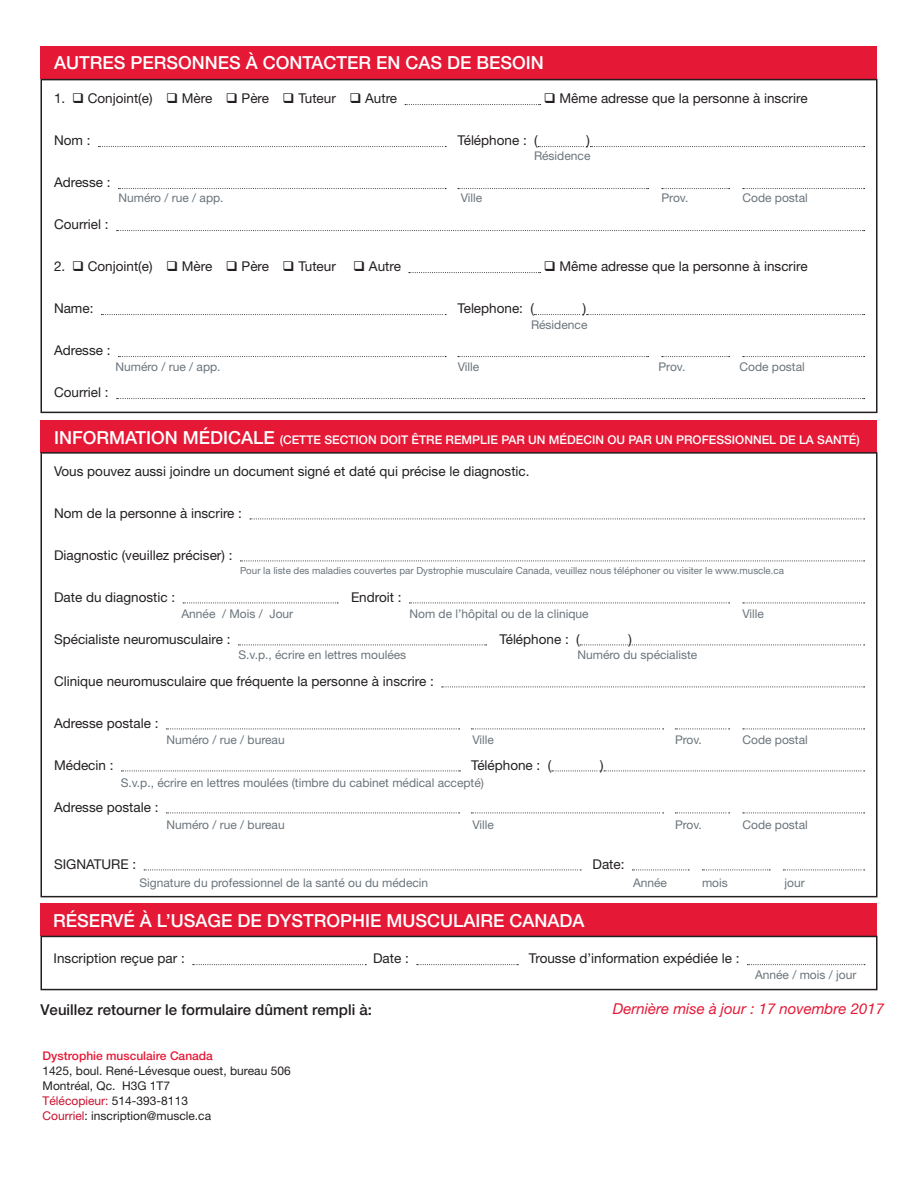
<style>
.page{position:relative;width:918px;height:1188px;background:#fff}
.page>*{position:absolute;margin:0;border:0;box-sizing:border-box;transform-origin:0 0}
.t1{font:500 18px "Helvetica Neue LT Pro";color:#fff}
.t2{font:500 15px "Helvetica Neue LT Pro";color:#231f20}
.t3{font:italic 15px "Helvetica Neue LT Pro";color:#e51836}
.t4{font:13.5px "Helvetica Neue LT Pro";color:#231f20}
.t5{font:12px "Helvetica Neue LT Pro";color:#6a747b}
.t6{font:12px/15px "Helvetica Neue LT Pro";color:#231f20}
.t7{font:500 12px "Helvetica Neue LT Pro";color:#fff}
.t8{font:9.75px "Helvetica Neue LT Pro";color:#6a747b}
.s1{font-size:18px}
.s2{font-weight:500;color:#e51836}
.s3{color:#c8102e}
</style>
<div class="page">
<div style="left:40px;top:420px;width:838px;height:32px;background:#e51836"></div>
<div style="left:40px;top:903px;width:838px;height:33px;background:#e51836"></div>
<div style="left:40px;top:452px;width:838px;height:445px;border:2px solid #231f20"></div>
<div style="left:40px;top:936px;width:838px;height:54px;border:2px solid #231f20"></div>
<svg style="left:250px;top:519px;width:615px;height:1px"></svg>
<svg style="left:240px;top:561px;width:625px;height:1px"></svg>
<svg style="left:183px;top:603px;width:155px;height:1px"></svg>
<svg style="left:409px;top:603px;width:321px;height:1px"></svg>
<svg style="left:743px;top:603px;width:122px;height:1px"></svg>
<svg style="left:238px;top:645px;width:249px;height:1px"></svg>
<svg style="left:580px;top:645px;width:285px;height:1px"></svg>
<svg style="left:442px;top:687px;width:423px;height:1px"></svg>
<svg style="left:166px;top:729px;width:294px;height:1px"></svg>
<svg style="left:471px;top:729px;width:193px;height:1px"></svg>
<svg style="left:675px;top:729px;width:55px;height:1px"></svg>
<svg style="left:743px;top:729px;width:122px;height:1px"></svg>
<svg style="left:121px;top:771px;width:339px;height:1px"></svg>
<svg style="left:552px;top:771px;width:313px;height:1px"></svg>
<svg style="left:166px;top:813px;width:294px;height:1px"></svg>
<svg style="left:471px;top:813px;width:193px;height:1px"></svg>
<svg style="left:675px;top:813px;width:55px;height:1px"></svg>
<svg style="left:743px;top:813px;width:122px;height:1px"></svg>
<svg style="left:144px;top:870px;width:437px;height:1px"></svg>
<svg style="left:632px;top:870px;width:57px;height:1px"></svg>
<svg style="left:702px;top:870px;width:68px;height:1px"></svg>
<svg style="left:783px;top:870px;width:82px;height:1px"></svg>
<svg style="left:193px;top:964px;width:173px;height:1px"></svg>
<svg style="left:417px;top:964px;width:101px;height:1px"></svg>
<svg style="left:747px;top:964px;width:118px;height:1px"></svg>
<div style="left:40px;top:47px;width:838px;height:32px;background:#e51836"></div>
<div style="left:40px;top:79px;width:838px;height:334px;border:2px solid #231f20"></div>
<svg style="left:405px;top:104px;width:136px;height:1px"></svg>
<svg style="left:98px;top:146px;width:348px;height:1px"></svg>
<svg style="left:538px;top:146px;width:327px;height:1px"></svg>
<svg style="left:118px;top:188px;width:328px;height:1px"></svg>
<svg style="left:458px;top:188px;width:191px;height:1px"></svg>
<svg style="left:662px;top:188px;width:68px;height:1px"></svg>
<svg style="left:743px;top:188px;width:122px;height:1px"></svg>
<svg style="left:117px;top:230px;width:748px;height:1px"></svg>
<svg style="left:409px;top:272px;width:132px;height:1px"></svg>
<svg style="left:101px;top:314px;width:345px;height:1px"></svg>
<svg style="left:534px;top:314px;width:331px;height:1px"></svg>
<svg style="left:118px;top:356px;width:328px;height:1px"></svg>
<svg style="left:458px;top:356px;width:191px;height:1px"></svg>
<svg style="left:662px;top:356px;width:68px;height:1px"></svg>
<svg style="left:743px;top:356px;width:122px;height:1px"></svg>
<svg style="left:117px;top:398px;width:748px;height:1px"></svg>
<p class="t1" style="left:54px;top:52px;width:491px">AUTRES PERSONNES À CONTACTER EN CAS DE BESOIN</p>
<p class="t4" style="left:54px;top:90px;width:345px">1. ❑ Conjoint(e) ❑ Mère ❑ Père ❑ Tuteur ❑ Autre</p>
<p class="t4" style="left:544px;top:90px;width:265px">❑ Même adresse que la personne à inscrire</p>
<p class="t4" style="left:54px;top:132px;width:38px">Nom :</p>
<p class="t4" style="left:458px;top:132px;width:82px">Téléphone : (</p>
<p class="t4" style="left:587px;top:132px;width:5px">)</p>
<p class="t4" style="left:54px;top:174px;width:58px">Adresse :</p>
<p class="t4" style="left:54px;top:216px;width:56px">Courriel :</p>
<p class="t4" style="left:54px;top:258px;width:283px">2. ❑ Conjoint(e) ❑ Mère ❑ Père ❑ Tuteur</p>
<p class="t4" style="left:353px;top:258px;width:49px">❑ Autre</p>
<p class="t4" style="left:544px;top:258px;width:265px">❑ Même adresse que la personne à inscrire</p>
<p class="t4" style="left:54px;top:300px;width:41px">Name:</p>
<p class="t4" style="left:458px;top:300px;width:78px">Telephone: (</p>
<p class="t4" style="left:583px;top:300px;width:5px">)</p>
<p class="t4" style="left:54px;top:342px;width:58px">Adresse :</p>
<p class="t4" style="left:54px;top:384px;width:56px">Courriel :</p>
<p class="t5" style="left:534px;top:148px;width:58px">Résidence</p>
<p class="t5" style="left:118px;top:191px;width:107px">Numéro / rue / app.</p>
<p class="t5" style="left:461px;top:191px;width:23px">Ville</p>
<p class="t5" style="left:662px;top:191px;width:28px">Prov.</p>
<p class="t5" style="left:742px;top:191px;width:67px">Code postal</p>
<p class="t5" style="left:531px;top:317px;width:58px">Résidence</p>
<p class="t5" style="left:116px;top:359px;width:107px">Numéro / rue / app.</p>
<p class="t5" style="left:458px;top:359px;width:23px">Ville</p>
<p class="t5" style="left:658px;top:359px;width:28px">Prov.</p>
<p class="t5" style="left:740px;top:359px;width:67px">Code postal</p>
<p class="t7" style="left:54px;top:432px;width:807px"><span class="s1">INFORMATION MÉDICALE</span> (CETTE SECTION DOIT ÊTRE REMPLIE PAR UN MÉDECIN OU PAR UN PROFESSIONNEL DE LA SANTÉ)</p>
<p class="t4" style="left:54px;top:462px;width:477px">Vous pouvez aussi joindre un document signé et daté qui précise le diagnostic.</p>
<p class="t4" style="left:54px;top:504px;width:190px">Nom de la personne à inscrire :</p>
<p class="t4" style="left:54px;top:546px;width:180px">Diagnostic (veuillez préciser) :</p>
<p class="t4" style="left:54px;top:588px;width:123px">Date du diagnostic :</p>
<p class="t4" style="left:351px;top:588px;width:52px">Endroit :</p>
<p class="t4" style="left:54px;top:630px;width:178px">Spécialiste neuromusculaire :</p>
<p class="t4" style="left:500px;top:630px;width:82px">Téléphone : (</p>
<p class="t4" style="left:629px;top:630px;width:5px">)</p>
<p class="t4" style="left:54px;top:672px;width:381px">Clinique neuromusculaire que fréquente la personne à inscrire :</p>
<p class="t4" style="left:54px;top:714px;width:106px">Adresse postale :</p>
<p class="t4" style="left:54px;top:756px;width:61px">Médecin :</p>
<p class="t4" style="left:471px;top:756px;width:82px">Téléphone : (</p>
<p class="t4" style="left:600px;top:756px;width:5px">)</p>
<p class="t4" style="left:54px;top:798px;width:106px">Adresse postale :</p>
<p class="t8" style="left:240px;top:565px;width:546px">Pour la liste des maladies couvertes par Dystrophie musculaire Canada, veuillez nous téléphoner ou visiter le www.muscle.ca</p>
<p class="t5" style="left:182px;top:606px;width:113px">Année / Mois / Jour</p>
<p class="t5" style="left:410px;top:606px;width:181px">Nom de l’hôpital ou de la clinique</p>
<p class="t5" style="left:742px;top:606px;width:23px">Ville</p>
<p class="t5" style="left:238px;top:648px;width:169px">S.v.p., écrire en lettres moulées</p>
<p class="t5" style="left:578px;top:648px;width:121px">Numéro du spécialiste</p>
<p class="t5" style="left:166px;top:732px;width:120px">Numéro / rue / bureau</p>
<p class="t5" style="left:472px;top:732px;width:23px">Ville</p>
<p class="t5" style="left:675px;top:732px;width:28px">Prov.</p>
<p class="t5" style="left:742px;top:732px;width:67px">Code postal</p>
<p class="t5" style="left:121px;top:775px;width:365px">S.v.p., écrire en lettres moulées (timbre du cabinet médical accepté)</p>
<p class="t5" style="left:166px;top:817px;width:120px">Numéro / rue / bureau</p>
<p class="t5" style="left:472px;top:817px;width:23px">Ville</p>
<p class="t5" style="left:675px;top:817px;width:28px">Prov.</p>
<p class="t5" style="left:742px;top:817px;width:67px">Code postal</p>
<p class="t4" style="left:54px;top:855px;width:84px">SIGNATURE :</p>
<p class="t4" style="left:593px;top:855px;width:34px">Date:</p>
<p class="t5" style="left:140px;top:875px;width:290px">Signature du professionnel de la santé ou du médecin</p>
<p class="t5" style="left:633px;top:875px;width:36px">Année</p>
<p class="t5" style="left:702px;top:875px;width:27px">mois</p>
<p class="t5" style="left:784px;top:875px;width:22px">jour</p>
<p class="t1" style="left:53px;top:909px;width:533px">RÉSERVÉ À L’USAGE DE DYSTROPHIE MUSCULAIRE CANADA</p>
<p class="t4" style="left:54px;top:950px;width:133px">Inscription reçue par :</p>
<p class="t4" style="left:373px;top:950px;width:37px">Date :</p>
<p class="t4" style="left:529px;top:950px;width:212px">Trousse d’information expédiée le :</p>
<p class="t5" style="left:755px;top:967px;width:103px">Année / mois / jour</p>
<p class="t2" style="left:40px;top:1001px;width:333px">Veuillez retourner le formulaire dûment rempli à:</p>
<p class="t6" style="left:43px;top:1048px;width:250px"><span class="s2">Dystrophie musculaire Canada<br></span>1425, boul. René-Lévesque ouest, bureau 506<br>Montréal, Qc. H3G 1T7<br><span class="s3">Télécopieur:</span> 514-393-8113<br><span class="s3">Courriel</span>: inscription@muscle.ca</p>
<p class="t3" style="left:613px;top:999px;width:273px">Dernière mise à jour : 17 novembre 2017</p>
</div>
